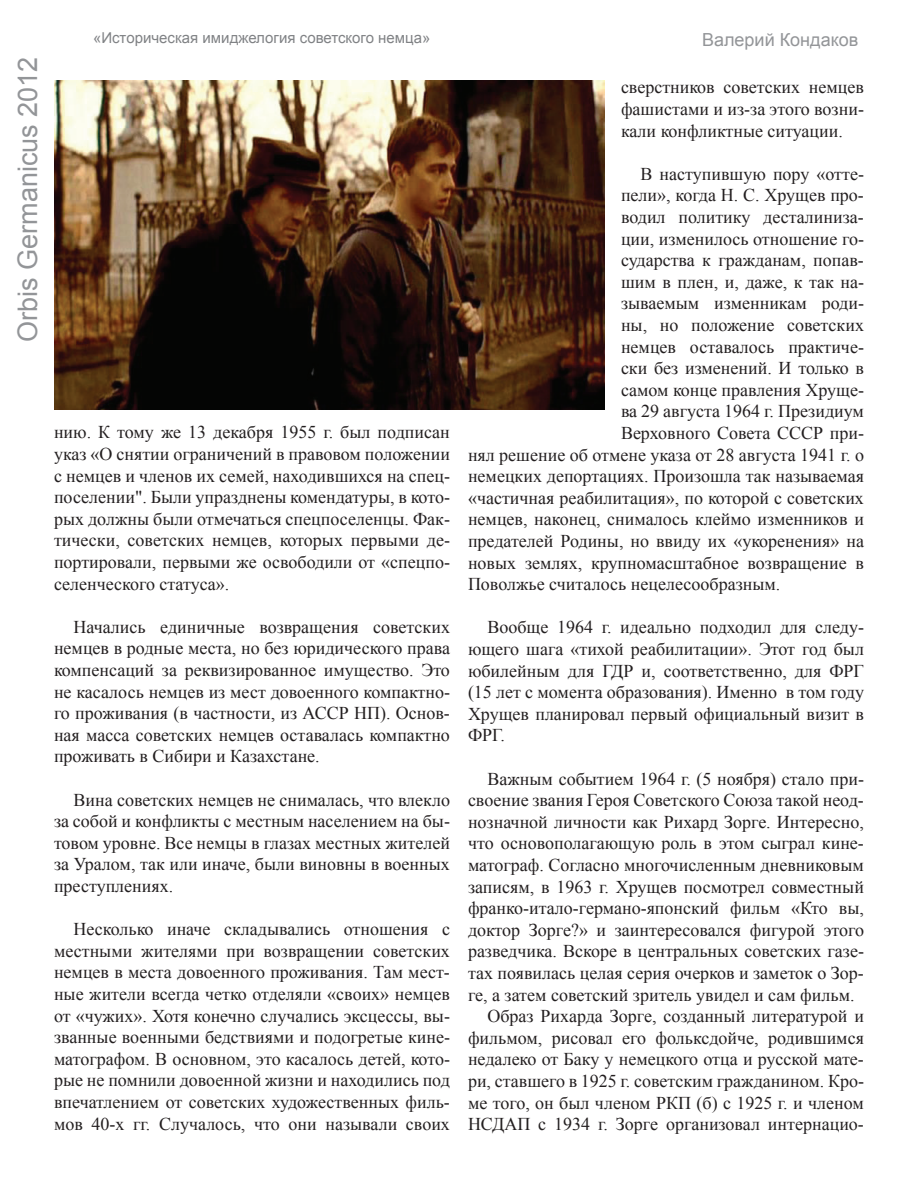
<style>
.page{position:relative;width:918px;height:1188px;background:#fff}
.page>*{position:absolute;margin:0;border:0;box-sizing:border-box;transform-origin:0 0}
.t1{font:27px "Arial";color:#939598}
.t2{font:18px/21.6px "Times New Roman";color:#231f20;text-align:justify}
.t3{font:18px "Arial";color:#939598}
.t4{font:15px "Arial";color:#808285}
</style>
<div class="page">
<img style="left:54px;top:81px;width:551px;height:328px">
<h1 class="t1" style="left:10px;top:342px;width:287px;rotate:-90deg">Orbis Germanicus 2012</h1>
<p class="t4" style="left:93px;top:28px;width:339px">«Историческая имиджелогия советского немца»</p>
<p class="t3" style="left:702px;top:27px;width:158px">Валерий Кондаков</p>
<p class="t2" style="left:54px;top:421px;width:398px">нию. К тому же 13 декабря 1955 г. был подписан указ «О снятии ограничений в правовом положении с немцев и членов их семей, находившихся на спец&shy;поселении". Были упразднены комендатуры, в кото&shy;рых должны были отмечаться спецпоселенцы. Фак&shy;тически, советских немцев, которых первыми де&shy;портировали, первыми же освободили от «спецпо&shy;селенческого статуса».</p>
<p class="t2" style="left:54px;top:616px;width:398px;text-indent:19px">Начались единичные возвращения советских немцев в родные места, но без юридического права компенсаций за реквизированное имущество. Это не касалось немцев из мест довоенного компактно&shy;го проживания (в частности, из АССР НП). Основ&shy;ная масса советских немцев оставалась компактно проживать в Сибири и Казахстане.</p>
<p class="t2" style="left:54px;top:789px;width:398px;text-indent:19px">Вина советских немцев не снималась, что влекло за собой и конфликты с местным населением на бы&shy;товом уровне. Все немцы в глазах местных жителей за Уралом, так или иначе, были виновны в военных преступлениях.</p>
<p class="t2" style="left:54px;top:918px;width:398px;text-indent:19px">Несколько иначе складывались отношения с местными жителями при возвращении советских немцев в места довоенного проживания. Там мест&shy;ные жители всегда четко отделяли «своих» немцев от «чужих». Хотя конечно случались эксцессы, вы&shy;званные военными бедствиями и подогретые кине&shy;матографом. В основном, это касалось детей, кото&shy;рые не помнили довоенной жизни и находились под впечатлением от советских художественных филь&shy;мов 40-х гг. Случалось, что они называли своих</p>
<p class="t2" style="left:621px;top:76px;width:244px">сверстников советских немцев фашистами и из-за этого возни&shy;кали конфликтные ситуации.</p>
<p class="t2" style="left:640px;top:163px;width:225px">В наступившую пору «отте-</p>
<p class="t2" style="left:621px;top:184px;width:244px">пели», когда Н. С. Хрущев про-</p>
<p class="t2" style="left:621px;top:206px;width:244px">водил политику десталиниза-</p>
<p class="t2" style="left:621px;top:228px;width:244px">ции, изменилось отношение го-</p>
<p class="t2" style="left:621px;top:249px;width:244px">сударства к гражданам, попав-</p>
<p class="t2" style="left:621px;top:271px;width:244px">шим в плен, и, даже, к так на-</p>
<p class="t2" style="left:621px;top:292px;width:244px">зываемым изменникам роди-</p>
<p class="t2" style="left:621px;top:314px;width:245px">ны, но положение советских</p>
<p class="t2" style="left:621px;top:336px;width:245px">немцев оставалось практиче-</p>
<p class="t2" style="left:621px;top:357px;width:244px">ски без изменений. И только в</p>
<p class="t2" style="left:621px;top:379px;width:245px">самом конце правления Хруще-</p>
<p class="t2" style="left:621px;top:400px;width:244px">ва 29 августа 1964 г. Президиум</p>
<p class="t2" style="left:621px;top:422px;width:244px">Верховного Совета СССР при-</p>
<p class="t2" style="left:468px;top:444px;width:398px">нял решение об отмене указа от 28 августа 1941 г. о</p>
<p class="t2" style="left:468px;top:465px;width:398px">немецких депортациях. Произошла так называемая</p>
<p class="t2" style="left:468px;top:487px;width:397px">«частичная реабилитация», по которой с советских</p>
<p class="t2" style="left:468px;top:508px;width:397px">немцев, наконец, снималось клеймо изменников и</p>
<p class="t2" style="left:468px;top:530px;width:397px">предателей Родины, но ввиду их «укоренения» на</p>
<p class="t2" style="left:468px;top:552px;width:398px">новых землях, крупномасштабное возвращение в</p>
<p class="t2" style="left:468px;top:573px;width:314px">Поволжье считалось нецелесообразным.</p>
<p class="t2" style="left:468px;top:616px;width:398px;text-indent:19px">Вообще 1964 г. идеально подходил для следу&shy;ющего шага «тихой реабилитации». Этот год был юбилейным для ГДР и, соответственно, для ФРГ (15 лет с момента образования). Именно в том году Хрущев планировал первый официальный визит в ФРГ.</p>
<p class="t2" style="left:487px;top:768px;width:378px">Важным событием 1964 г. (5 ноября) стало при-</p>
<p class="t2" style="left:468px;top:789px;width:397px">своение звания Героя Советского Союза такой неод-</p>
<p class="t2" style="left:468px;top:811px;width:397px">нозначной личности как Рихард Зорге. Интересно,</p>
<p class="t2" style="left:468px;top:832px;width:397px">что основополагающую роль в этом сыграл кине-</p>
<p class="t2" style="left:468px;top:854px;width:397px">матограф. Согласно многочисленным дневниковым</p>
<p class="t2" style="left:468px;top:876px;width:397px">записям, в 1963 г. Хрущев посмотрел совместный</p>
<p class="t2" style="left:468px;top:897px;width:397px">франко-итало-германо-японский фильм «Кто вы,</p>
<p class="t2" style="left:468px;top:919px;width:397px">доктор Зорге?» и заинтересовался фигурой этого</p>
<p class="t2" style="left:468px;top:940px;width:398px">разведчика. Вскоре в центральных советских газе-</p>
<p class="t2" style="left:468px;top:962px;width:397px">тах появилась целая серия очерков и заметок о Зор-</p>
<p class="t2" style="left:468px;top:984px;width:388px">ге, а затем советский зритель увидел и сам фильм.</p>
<p class="t2" style="left:487px;top:1005px;width:378px">Образ Рихарда Зорге, созданный литературой и</p>
<p class="t2" style="left:468px;top:1027px;width:397px">фильмом, рисовал его фольксдойче, родившимся</p>
<p class="t2" style="left:468px;top:1048px;width:397px">недалеко от Баку у немецкого отца и русской мате-</p>
<p class="t2" style="left:468px;top:1070px;width:397px">ри, ставшего в 1925 г. советским гражданином. Кро-</p>
<p class="t2" style="left:468px;top:1092px;width:397px">ме того, он был членом РКП (б) с 1925 г. и членом</p>
<p class="t2" style="left:468px;top:1113px;width:397px">НСДАП с 1934 г. Зорге организовал интернацио-</p>
</div>
